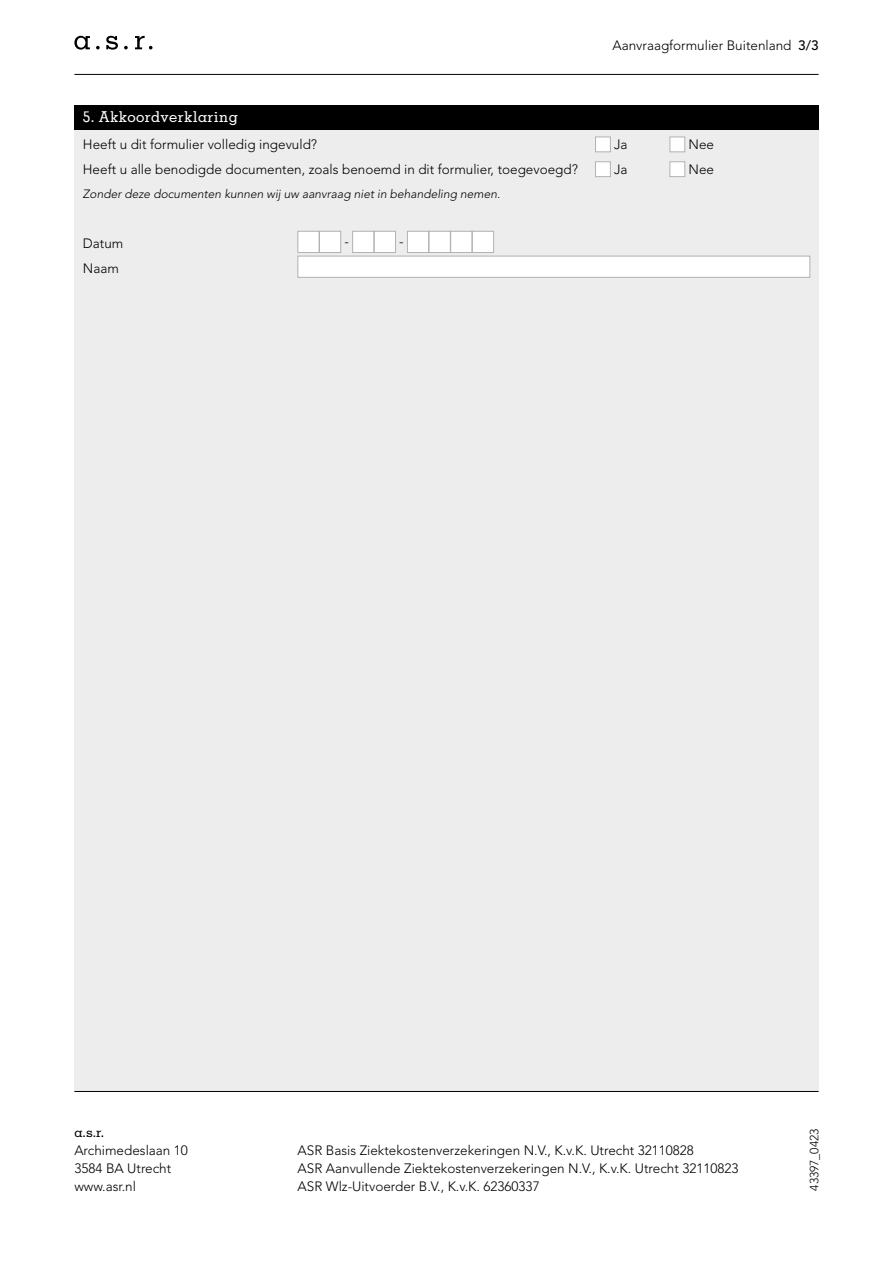
<style>
.page{position:relative;width:893px;height:1263px;background:#fff}
.page>*{position:absolute;margin:0;border:0;box-sizing:border-box;transform-origin:0 0}
.t1{font:500 15px "Memphis LT Std";letter-spacing:.025em;color:#fff}
.t2{font:300 13.5px/18px "Avenir LT Std";color:#000}
.t3{font:500 13.5px "Memphis LT Std";color:#000}
.t4{font:italic 300 12px "Avenir LT Std";color:#000}
.t5{font:300 12px "Avenir LT Std";color:#000}
.s1{font-weight:500}
</style>
<div class="page">
<hr style="left:74px;top:74px;width:745px;height:1px;background:#000">
<svg style="left:124px;top:46px;width:4px;height:3px"></svg>
<svg style="left:135px;top:36px;width:18px;height:13px"></svg>
<svg style="left:96px;top:46px;width:4px;height:3px"></svg>
<svg style="left:74px;top:36px;width:16px;height:14px"></svg>
<svg style="left:106px;top:36px;width:12px;height:14px"></svg>
<hr style="left:74px;top:1091px;width:745px;height:1px;background:#000">
<div style="left:74px;top:112px;width:745px;height:979px;background:#ededed"></div>
<div style="left:74px;top:105px;width:745px;height:24px;background:#000"></div>
<div style="left:595px;top:137px;width:16px;height:15px;background:#fff;border:1px solid #b3b2b2"></div>
<div style="left:670px;top:137px;width:15px;height:15px;background:#fff;border:1px solid #b3b2b2"></div>
<div style="left:595px;top:162px;width:16px;height:15px;background:#fff;border:1px solid #b3b2b2"></div>
<div style="left:670px;top:162px;width:15px;height:15px;background:#fff;border:1px solid #b3b2b2"></div>
<div style="left:298px;top:231px;width:21px;height:22px;background:#fff;border:1px solid #b3b2b2"></div>
<div style="left:319px;top:231px;width:22px;height:22px;background:#fff;border:1px solid #b3b2b2"></div>
<div style="left:352px;top:231px;width:22px;height:22px;background:#fff;border:1px solid #b3b2b2"></div>
<div style="left:374px;top:231px;width:22px;height:22px;background:#fff;border:1px solid #b3b2b2"></div>
<div style="left:407px;top:231px;width:22px;height:22px;background:#fff;border:1px solid #b3b2b2"></div>
<div style="left:429px;top:231px;width:21px;height:22px;background:#fff;border:1px solid #b3b2b2"></div>
<div style="left:450px;top:231px;width:22px;height:22px;background:#fff;border:1px solid #b3b2b2"></div>
<div style="left:472px;top:231px;width:22px;height:22px;background:#fff;border:1px solid #b3b2b2"></div>
<div style="left:298px;top:256px;width:512px;height:22px;background:#fff;border:1px solid #b3b2b2"></div>
<p class="t2" style="left:612px;top:36px;width:208px">Aanvraagformulier Buitenland <span class="s1">3/3</span></p>
<p class="t1" style="left:83px;top:107px;width:156px">5. Akkoordverklaring</p>
<p class="t2" style="left:83px;top:135px;width:236px">Heeft u dit formulier volledig ingevuld?</p>
<p class="t2" style="left:614px;top:135px;width:15px">Ja</p>
<p class="t2" style="left:688px;top:135px;width:27px">Nee</p>
<p class="t2" style="left:83px;top:160px;width:497px">Heeft u alle benodigde documenten, zoals benoemd in dit formulier, toegevoegd?</p>
<p class="t2" style="left:614px;top:160px;width:15px">Ja</p>
<p class="t2" style="left:688px;top:160px;width:27px">Nee</p>
<p class="t4" style="left:83px;top:187px;width:419px">Zonder deze documenten kunnen wij uw aanvraag niet in behandeling nemen.</p>
<p class="t2" style="left:83px;top:234px;width:42px">Datum</p>
<p class="t2" style="left:344px;top:232px;width:6px">-</p>
<p class="t2" style="left:399px;top:232px;width:6px">-</p>
<p class="t2" style="left:83px;top:259px;width:38px">Naam</p>
<p class="t3" style="left:74px;top:1123px;width:31px">a.s.r.</p>
<p class="t2" style="left:74px;top:1141px;width:115px">Archimedeslaan 10<br>3584 BA Utrecht www.asr.nl</p>
<p class="t2" style="left:298px;top:1141px;width:442px">ASR Basis Ziektekostenverzekeringen N.V., K.v.K. Utrecht 32110828<br>ASR Aanvullende Ziektekostenverzekeringen N.V., K.v.K. Utrecht 32110823<br>ASR Wlz-Uitvoerder B.V., K.v.K. 62360337</p>
<p class="t5" style="left:807px;top:1191px;width:64px;rotate:-90deg">43397_0423</p>
</div>
